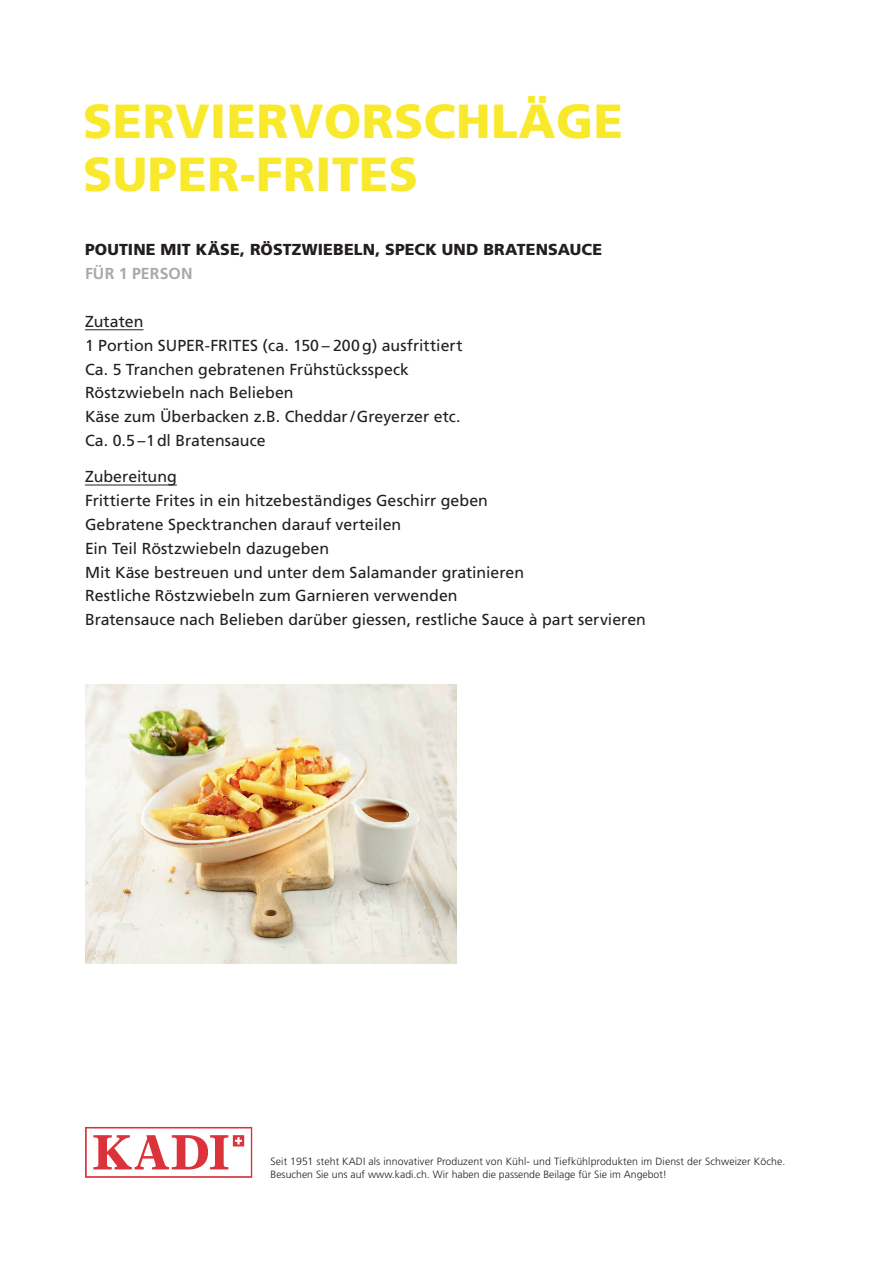
<style>
.page{position:relative;width:893px;height:1263px;background:#fff}
.page>*{position:absolute;margin:0;border:0;box-sizing:border-box;transform-origin:0 0}
.t1{font:900 47.85px/52.8px "Frutiger";letter-spacing:.01em;color:#f9e92c}
.t2{font:15.9px/23.9px "Frutiger";color:#231f20}
.t3{font:900 15.9px "Frutiger";letter-spacing:.01em;color:#231f20}
.t4{font:700 15.9px "Frutiger";letter-spacing:.01em;color:#a8a9ad}
.t5{font:300 10.5px/13.5px "Frutiger";letter-spacing:.01em;color:#231f20}
</style>
<div class="page">
<hr style="left:85px;top:329px;width:58px;height:1px;background:#231f20">
<hr style="left:85px;top:485px;width:92px;height:1px;background:#231f20">
<svg style="left:85px;top:1127px;width:167px;height:51px"></svg>
<img style="left:85px;top:685px;width:371px;height:278px">
<h1 class="t1" style="left:83px;top:94px;width:541px">SERVIERVORSCHLÄGE<br>SUPER-FRITES</h1>
<p class="t3" style="left:85px;top:240px;width:519px">POUTINE MIT KÄSE, RÖSTZWIEBELN, SPECK UND BRATENSAUCE</p>
<p class="t4" style="left:85px;top:264px;width:109px">FÜR 1 PERSON</p>
<p class="t2" style="left:85px;top:309px;width:379px">Zutaten<br>1 Portion SUPER-FRITES (ca. 150 – 200g) ausfrittiert Ca. 5 Tranchen gebratenen Frühstücksspeck Röstzwiebeln nach Belieben<br>Käse zum Überbacken z.B. Cheddar /Greyerzer etc.<br>Ca. 0.5 –1dl Bratensauce</p>
<p class="t2" style="left:85px;top:465px;width:562px">Zubereitung<br>Frittierte Frites in ein hitzebeständiges Geschirr geben<br>Gebratene Specktranchen darauf verteilen<br>Ein Teil Röstzwiebeln dazugeben<br>Mit Käse bestreuen und unter dem Salamander gratinieren<br>Restliche Röstzwiebeln zum Garnieren verwenden<br>Bratensauce nach Belieben darüber giessen, restliche Sauce à part servieren</p>
<p class="t5" style="left:271px;top:1154px;width:516px">Seit 1951 steht KADI als innovativer Produzent von Kühl- und Tiefkühlprodukten im Dienst der Schweizer Köche.<br>Besuchen Sie uns auf www.kadi.ch. Wir haben die passende Beilage für Sie im Angebot!</p>
</div>
